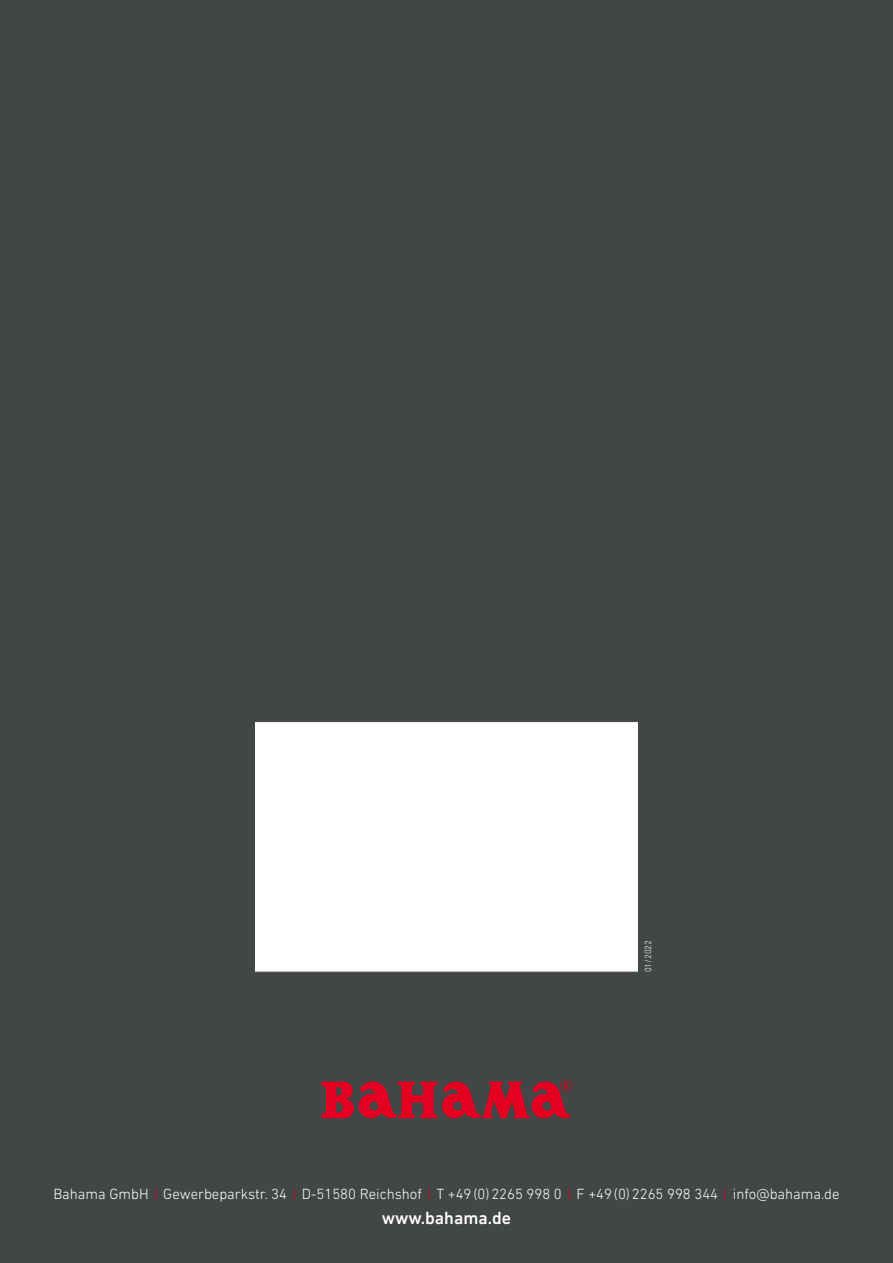
<style>
.page{position:relative;width:893px;height:1263px;background:#424647}
.page>*{position:absolute;margin:0;border:0;box-sizing:border-box;transform-origin:0 0}
.t1{font:500 18px "DIN Next LT Pro";color:#fff}
.t2{font:300 15px "DIN Next LT Pro";color:#fff}
.t3{font:300 9px "DIN Next LT Pro";color:#fff}
.s1{color:#e30020}
</style>
<div class="page">
<svg style="left:321px;top:1080px;width:251px;height:39px"></svg>
<div style="left:254px;top:721px;width:385px;height:251px;background:#fff;border:1px solid #424647"></div>
<p class="t3" style="left:643px;top:972px;width:34px;rotate:-90deg">01/2022</p>
<p class="t2" style="left:53px;top:1185px;width:788px">Bahama GmbH <span class="s1">|</span> Gewerbeparkstr. 34 <span class="s1">|</span> D-51580 Reichshof <span class="s1">|</span> T +49(0)2265 998 0 <span class="s1">|</span> F +49(0)2265 998 344 <span class="s1">|</span> info@bahama.de</p>
<p class="t1" style="left:382px;top:1208px;width:131px">www.bahama.de</p>
</div>
